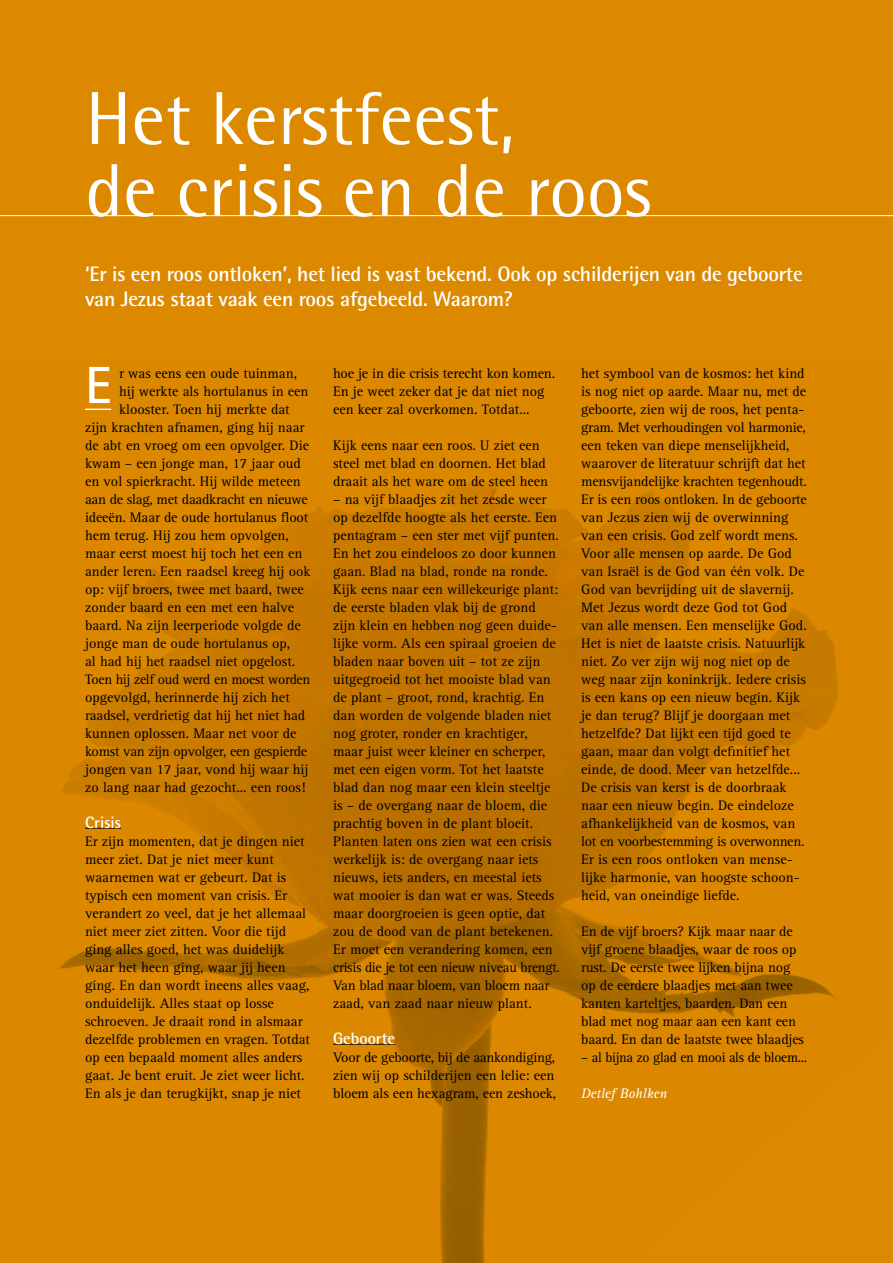
<style>
.page{position:relative;width:893px;height:1263px;background:#dc8900}
.page>*{position:absolute;margin:0;border:0;box-sizing:border-box;transform-origin:0 0}
.t1{font:75.15px/72px "Rotis Semi Sans";color:#fff}
.t2{font:700 52.35px "Rotis Sans Serif";color:#fff}
.t3{font:700 21px/25.5px "Rotis Semi Sans";letter-spacing:-.01em;color:#fff}
.t4{font:700 16.5px "Rotis Semi Sans";color:#fff}
.t5{font:14.25px/18px "Rotis Serif";color:#000}
.t6{font:14.25px "Rotis Serif";letter-spacing:-.02em;color:#000}
.t7{font:14.25px "Rotis Serif";letter-spacing:-.02em;color:#000;scale:.96 1}
.t8{font:italic 14.25px "Rotis Serif";color:#fff}
</style>
<div class="page">
<img style="left:58px;top:408px;width:780px;height:855px">
<hr style="left:0;top:215px;width:893px;height:1px;background:#fff">
<hr style="left:85px;top:828px;width:36px;height:1px;background:#000">
<hr style="left:333px;top:1044px;width:62px;height:1px;background:#000">
<svg style="left:85px;top:409px;width:26px;height:1px"></svg>
<h1 class="t1" style="left:85px;top:82px;width:567px">Het kerstfeest,<br>de crisis en de roos</h1>
<h3 class="t3" style="left:85px;top:260px;width:719px">‘Er is een roos ontloken’, het lied is vast bekend. Ook op schilderijen van de geboorte van Jezus staat vaak een roos afgebeeld. Waarom?</h3>
<h2 class="t2" style="left:85px;top:352px;width:28px">E</h2>
<p class="t5" style="left:119px;top:365px;width:180px">r was eens een oude tuinman,</p>
<p class="t5" style="left:119px;top:383px;width:191px">hij werkte als hortulanus in een</p>
<p class="t5" style="left:119px;top:401px;width:172px">klooster. Toen hij merkte dat</p>
<p class="t5" style="left:85px;top:419px;width:221px">zijn krachten afnamen, ging hij naar</p>
<p class="t5" style="left:85px;top:437px;width:226px">de abt en vroeg om een opvolger. Die</p>
<p class="t5" style="left:85px;top:455px;width:217px">kwam – een jonge man, 17 jaar oud</p>
<p class="t5" style="left:85px;top:473px;width:217px">en vol spierkracht. Hij wilde meteen</p>
<p class="t6" style="left:85px;top:491px;width:224px">aan de slag, met daadkracht en nieuwe</p>
<p class="t5" style="left:85px;top:509px;width:225px">ideeën. Maar de oude hortulanus floot</p>
<p class="t5" style="left:85px;top:527px;width:205px">hem terug. Hij zou hem opvolgen,</p>
<p class="t5" style="left:85px;top:545px;width:219px">maar eerst moest hij toch het een en</p>
<p class="t5" style="left:85px;top:563px;width:227px">ander leren. Een raadsel kreeg hij ook</p>
<p class="t5" style="left:85px;top:581px;width:220px">op: vijf broers, twee met baard, twee</p>
<p class="t5" style="left:85px;top:599px;width:211px">zonder baard en een met een halve</p>
<p class="t5" style="left:85px;top:617px;width:217px">baard. Na zijn leerperiode volgde de</p>
<p class="t5" style="left:85px;top:635px;width:207px">jonge man de oude hortulanus op,</p>
<p class="t5" style="left:85px;top:653px;width:212px">al had hij het raadsel niet opgelost.</p>
<p class="t6" style="left:85px;top:671px;width:227px">Toen hij zelf oud werd en moest worden</p>
<p class="t5" style="left:85px;top:689px;width:206px">opgevolgd, herinnerde hij zich het</p>
<p class="t5" style="left:85px;top:707px;width:222px">raadsel, verdrietig dat hij het niet had</p>
<p class="t5" style="left:85px;top:725px;width:213px">kunnen oplossen. Maar net voor de</p>
<p class="t6" style="left:85px;top:743px;width:224px">komst van zijn opvolger, een gespierde</p>
<p class="t5" style="left:85px;top:761px;width:225px">jongen van 17 jaar, vond hij waar hij</p>
<p class="t5" style="left:85px;top:779px;width:222px">zo lang naar had gezocht... een roos!</p>
<p class="t4" style="left:85px;top:812px;width:37px">Crisis</p>
<p class="t5" style="left:85px;top:833px;width:227px">Er zijn momenten, dat je dingen niet meer ziet. Dat je niet meer kunt waarnemen wat er gebeurt. Dat is typisch een moment van crisis. Er verandert zo veel, dat je het allemaal niet meer ziet zitten. Voor die tijd ging alles goed, het was duidelijk waar het heen ging, waar jij heen ging. En dan wordt ineens alles vaag, onduidelijk. Alles staat op losse schroeven. Je draait rond in alsmaar dezelfde problemen en vragen. Totdat op een bepaald moment alles anders gaat. Je bent eruit. Je ziet weer licht.<br>En als je dan terugkijkt, snap je niet</p>
<p class="t5" style="left:333px;top:365px;width:224px">hoe je in die crisis terecht kon komen.<br>En je weet zeker dat je dat niet nog een keer zal overkomen. Totdat...</p>
<p class="t5" style="left:333px;top:437px;width:217px">Kijk eens naar een roos. U ziet een steel met blad en doornen. Het blad draait als het ware om de steel heen</p>
<p class="t5" style="left:333px;top:491px;width:228px">– na vijf blaadjes zit het zesde weer op dezelfde hoogte als het eerste. Een pentagram – een ster met vijf punten.<br>En het zou eindeloos zo door kunnen gaan. Blad na blad, ronde na ronde.<br>Kijk eens naar een willekeurige plant: de eerste bladen vlak bij de grond zijn klein en hebben nog geen duide&shy;lijke vorm. Als een spiraal groeien de bladen naar boven uit – tot ze zijn uitgegroeid tot het mooiste blad van de plant – groot, rond, krachtig. En dan worden de volgende bladen niet nog groter, ronder en krachtiger, maar juist weer kleiner en scherper, met een eigen vorm. Tot het laatste blad dan nog maar een klein steeltje is – de overgang naar de bloem, die prachtig boven in de plant bloeit.<br>Planten laten ons zien wat een crisis werkelijk is: de overgang naar iets nieuws, iets anders, en meestal iets wat mooier is dan wat er was. Steeds maar doorgroeien is geen optie, dat zou de dood van de plant betekenen.<br>Er moet een verandering komen, een crisis die je tot een nieuw niveau brengt.<br>Van blad naar bloem, van bloem naar zaad, van zaad naar nieuw plant.</p>
<p class="t4" style="left:333px;top:1028px;width:64px">Geboorte</p>
<p class="t5" style="left:333px;top:1049px;width:225px">Voor de geboorte, bij de aankondiging, zien wij op schilderijen een lelie: een bloem als een hexagram, een zeshoek,</p>
<p class="t5" style="left:581px;top:365px;width:227px">het symbool van de kosmos: het kind is nog niet op aarde. Maar nu, met de geboorte, zien wij de roos, het penta&shy;gram. Met verhoudingen vol harmonie, een teken van diepe menselijkheid, waarover de literatuur schrijft dat het mensvijandelijke krachten tegenhoudt.<br>Er is een roos ontloken. In de geboorte van Jezus zien wij de overwinning van een crisis. God zelf wordt mens.<br>Voor alle mensen op aarde. De God van Israël is de God van één volk. De God van bevrijding uit de slavernij.<br>Met Jezus wordt deze God tot God van alle mensen. Een menselijke God.<br>Het is niet de laatste crisis. Natuurlijk niet. Zo ver zijn wij nog niet op de weg naar zijn koninkrijk. Iedere crisis is een kans op een nieuw begin. Kijk je dan terug? Blijf je doorgaan met hetzelfde? Dat lijkt een tijd goed te gaan, maar dan volgt definitief het einde, de dood. Meer van hetzelfde...<br>De crisis van kerst is de doorbraak naar een nieuw begin. De eindeloze afhankelijkheid van de kosmos, van lot en voorbestemming is overwonnen.<br>Er is een roos ontloken van mense&shy;lijke harmonie, van hoogste schoon&shy;heid, van oneindige liefde.</p>
<p class="t5" style="left:581px;top:923px;width:224px">En de vijf broers? Kijk maar naar de vijf groene blaadjes, waar de roos op rust. De eerste twee lijken bijna nog op de eerdere blaadjes met aan twee kanten karteltjes, baarden. Dan een blad met nog maar aan een kant een baard. En dan de laatste twee blaadjes</p>
<p class="t7" style="left:581px;top:1049px;width:237px">– al bijna zo glad en mooi als de bloem...</p>
<p class="t8" style="left:581px;top:1085px;width:87px">Detlef Bohlken</p>
</div>
